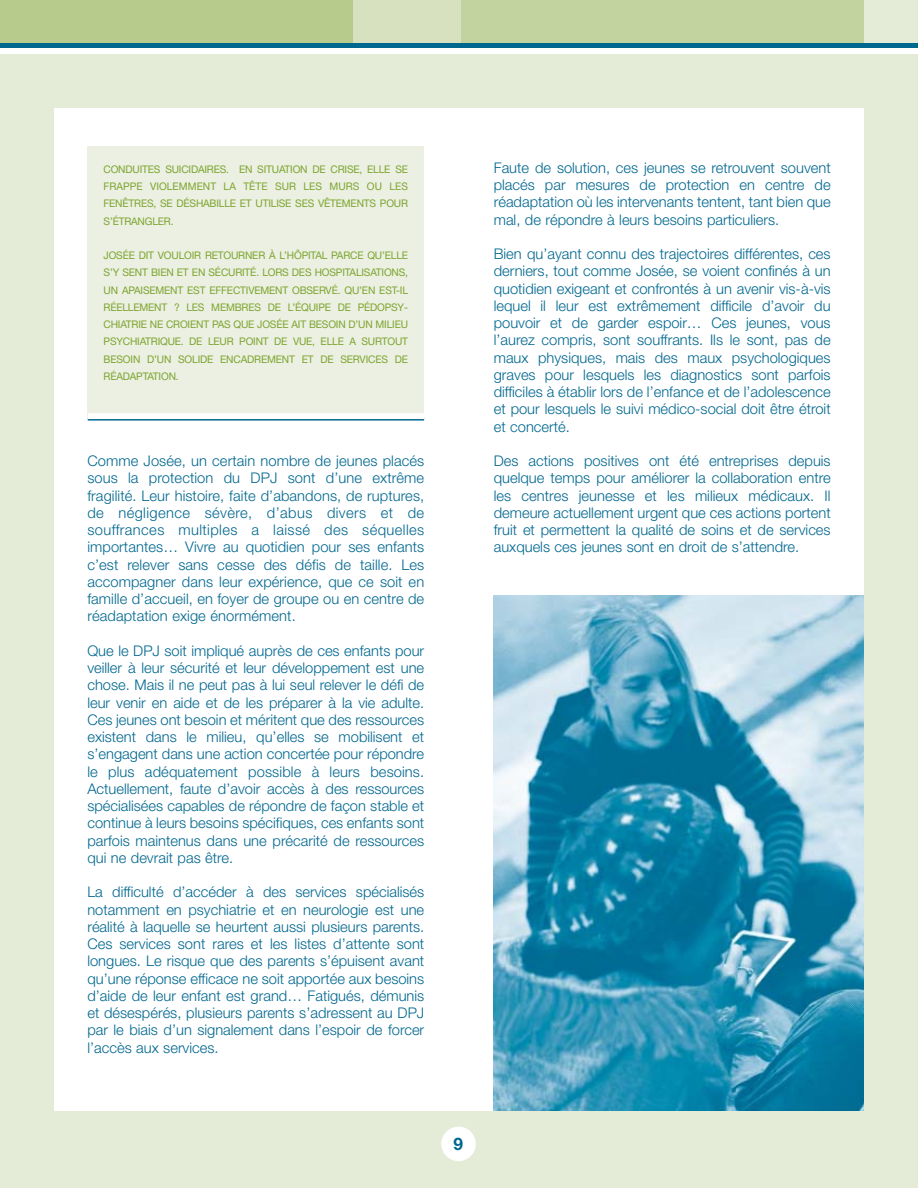
<style>
.page{position:relative;width:918px;height:1188px;background:#fff}
.page>*{position:absolute;margin:0;border:0;box-sizing:border-box;transform-origin:0 0}
.t1{font:700 17.25px "Helvetica Neue";color:#00678f}
.t2{font:300 14.7px/17.2px "Helvetica Neue";color:#00678f;text-align:justify}
.t3{font:10.5px/17.2px "Helvetica Neue";letter-spacing:-.015em;color:#7da42e;text-align:justify}
</style>
<div class="page">
<div style="left:0;top:46px;width:918px;height:1142px;background:#e4ebd6"></div>
<div style="left:0;top:0;width:355px;height:45px;background:#b7cb8c"></div>
<div style="left:803px;top:0;width:115px;height:45px;background:#e4ebd6"></div>
<div style="left:455px;top:0;width:409px;height:45px;background:#c3d3a0"></div>
<div style="left:354px;top:0;width:107px;height:45px;background:#d7e1c0"></div>
<div style="left:0;top:45px;width:918px;height:9px;background:#fff"></div>
<div style="left:0;top:43px;width:918px;height:5px;background:#00678f"></div>
<div style="left:54px;top:108px;width:810px;height:1003px;background:#fff"></div>
<div style="left:441px;top:1127px;width:35px;height:34px;background:#fff;border-radius:50%"></div>
<div style="left:88px;top:146px;width:336px;height:270px;background:#ebf0e2"></div>
<img style="left:494px;top:596px;width:370px;height:515px">
<hr style="left:88px;top:418px;width:336px;height:3px;background:#00678f">
<div style="left:88px;top:413px;width:336px;height:6px;background:#fff"></div>
<p class="t3" style="left:104px;top:161px;width:306px">CONDUITES SUICIDAIRES. EN SITUATION DE CRISE, ELLE SE FRAPPE VIOLEMMENT LA TÊTE SUR LES MURS OU LES FENÊTRES, SE DÉSHABILLE ET UTILISE SES VÊTEMENTS POUR S’ÉTRANGLER.</p>
<p class="t3" style="left:104px;top:248px;width:306px">JOSÉE DIT VOULOIR RETOURNER À L’HÔPITAL PARCE QU’ELLE S’Y SENT BIEN ET EN SÉCURITÉ. LORS DES HOSPITALISATIONS, UN APAISEMENT EST EFFECTIVEMENT OBSERVÉ. QU’EN EST-IL RÉELLEMENT ? LES MEMBRES DE L’ÉQUIPE DE PÉDOPSY-CHIATRIE NE CROIENT PAS QUE JOSÉE AIT BESOIN D’UN MILIEU PSYCHIATRIQUE. DE LEUR POINT DE VUE, ELLE A SURTOUT BESOIN D’UN SOLIDE ENCADREMENT ET DE SERVICES DE RÉADAPTATION.</p>
<p class="t2" style="left:87px;top:454px;width:338px">Comme Josée, un certain nombre de jeunes placés sous la protection du DPJ sont d’une extrême fragilité. Leur histoire, faite d’abandons, de ruptures, de négligence sévère, d’abus divers et de souffrances multiples a laissé des séquelles importantes… Vivre au quotidien pour ses enfants c’est relever sans cesse des défis de taille. Les accompagner dans leur expérience, que ce soit en famille d’accueil, en foyer de groupe ou en centre de réadaptation exige énormément.</p>
<p class="t2" style="left:87px;top:643px;width:338px">Que le DPJ soit impliqué auprès de ces enfants pour veiller à leur sécurité et leur développement est une chose. Mais il ne peut pas à lui seul relever le défi de leur venir en aide et de les préparer à la vie adulte.<br>Ces jeunes ont besoin et méritent que des ressources existent dans le milieu, qu’elles se mobilisent et s’engagent dans une action concertée pour répondre le plus adéquatement possible à leurs besoins.<br>Actuellement, faute d’avoir accès à des ressources spécialisées capables de répondre de façon stable et continue à leurs besoins spécifiques, ces enfants sont parfois maintenus dans une précarité de ressources qui ne devrait pas être.</p>
<p class="t2" style="left:87px;top:885px;width:338px">La difficulté d’accéder à des services spécialisés notamment en psychiatrie et en neurologie est une réalité à laquelle se heurtent aussi plusieurs parents.<br>Ces services sont rares et les listes d’attente sont longues. Le risque que des parents s’épuisent avant qu’une réponse efficace ne soit apportée aux besoins d’aide de leur enfant est grand… Fatigués, démunis et désespérés, plusieurs parents s’adressent au DPJ par le biais d’un signalement dans l’espoir de forcer l’accès aux services.</p>
<p class="t2" style="left:494px;top:160px;width:338px">Faute de solution, ces jeunes se retrouvent souvent placés par mesures de protection en centre de réadaptation où les intervenants tentent, tant bien que mal, de répondre à leurs besoins particuliers.</p>
<p class="t2" style="left:494px;top:247px;width:338px">Bien qu’ayant connu des trajectoires différentes, ces derniers, tout comme Josée, se voient confinés à un quotidien exigeant et confrontés à un avenir vis-à-vis lequel il leur est extrêmement difficile d’avoir du pouvoir et de garder espoir… Ces jeunes, vous l’aurez compris, sont souffrants. Ils le sont, pas de maux physiques, mais des maux psychologiques graves pour lesquels les diagnostics sont parfois difficiles à établir lors de l’enfance et de l’adolescence et pour lesquels le suivi médico-social doit être étroit et concerté.</p>
<p class="t2" style="left:494px;top:454px;width:338px">Des actions positives ont été entreprises depuis quelque temps pour améliorer la collaboration entre les centres jeunesse et les milieux médicaux. Il demeure actuellement urgent que ces actions portent fruit et permettent la qualité de soins et de services auxquels ces jeunes sont en droit de s’attendre.</p>
<p class="t1" style="left:453px;top:1137px;width:11px">9</p>
</div>
